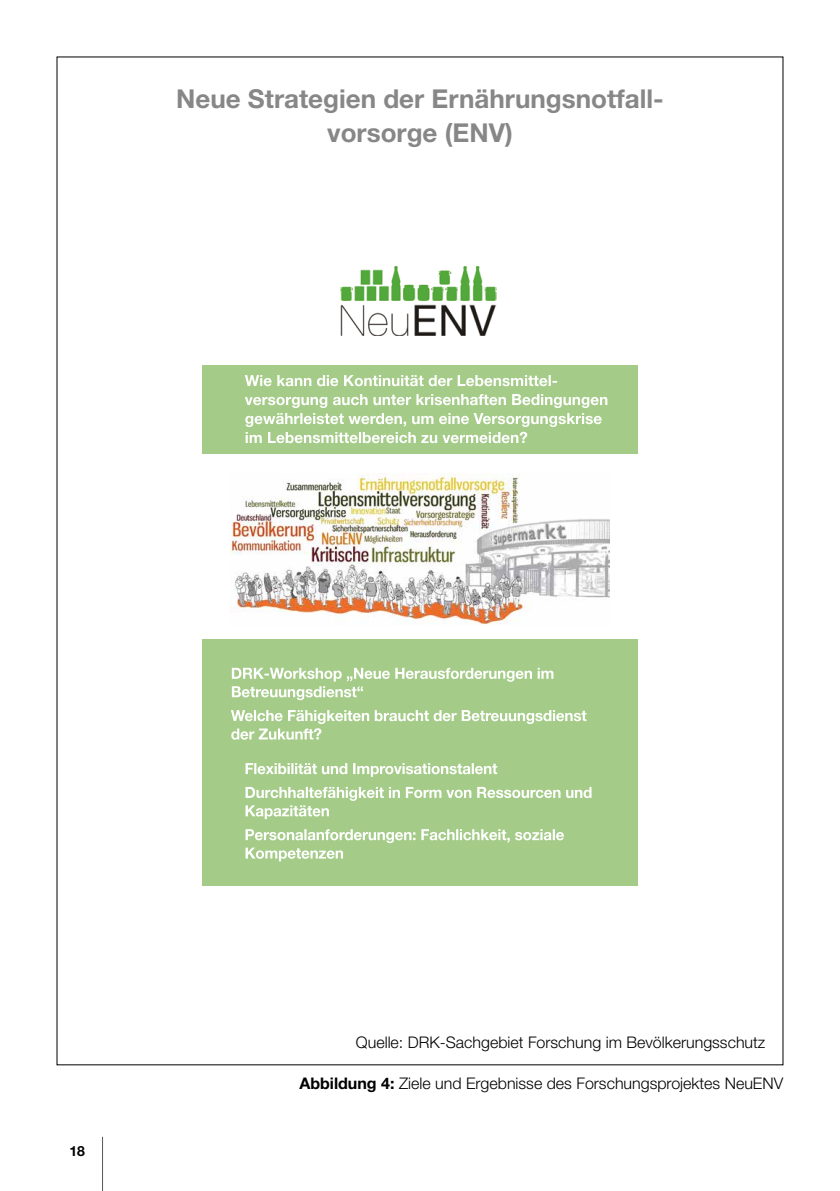
<style>
.page{position:relative;width:840px;height:1191px;background:#fff}
.page>*{position:absolute;margin:0;border:0;box-sizing:border-box;transform-origin:0 0}
.t1{font:700 26px/34px "Helvetica Neue LT";color:#878787;text-align:center}
.t2{font:300 16px "Helvetica Neue LT";color:#000}
.t3{font:700 14px "Helvetica Neue LT";color:#000}
.s1{font-weight:700}
</style>
<div class="page">
<hr style="left:102px;top:1136px;width:1px;height:55px;background:#575756">
<div style="left:202px;top:365px;width:435px;height:88px;background:#a4cb87"></div>
<svg style="left:245px;top:394px;width:362px;height:49px"></svg>
<svg style="left:245px;top:375px;width:312px;height:11px"></svg>
<div style="left:202px;top:639px;width:435px;height:246px;background:#a4cb87"></div>
<svg style="left:245px;top:829px;width:318px;height:32px"></svg>
<svg style="left:245px;top:787px;width:346px;height:32px"></svg>
<svg style="left:245px;top:763px;width:252px;height:14px"></svg>
<svg style="left:231px;top:710px;width:355px;height:29px"></svg>
<svg style="left:232px;top:668px;width:321px;height:32px"></svg>
<img style="left:231px;top:474px;width:378px;height:151px">
<img style="left:340px;top:266px;width:156px;height:69px">
<h1 class="t1" style="left:176px;top:81px;width:489px">Neue Strategien der Ernährungsnotfall&shy;vorsorge (ENV)</h1>
<p class="t3" style="left:69px;top:1142px;width:17px">18</p>
<p class="t2" style="left:356px;top:1032px;width:410px">Quelle: DRK-Sachgebiet Forschung im Bevölkerungsschutz</p>
<p class="t2" style="left:299px;top:1073px;width:485px"><span class="s1">Abbildung 4:</span> Ziele und Ergebnisse des Forschungsprojektes NeuENV</p>
</div>
